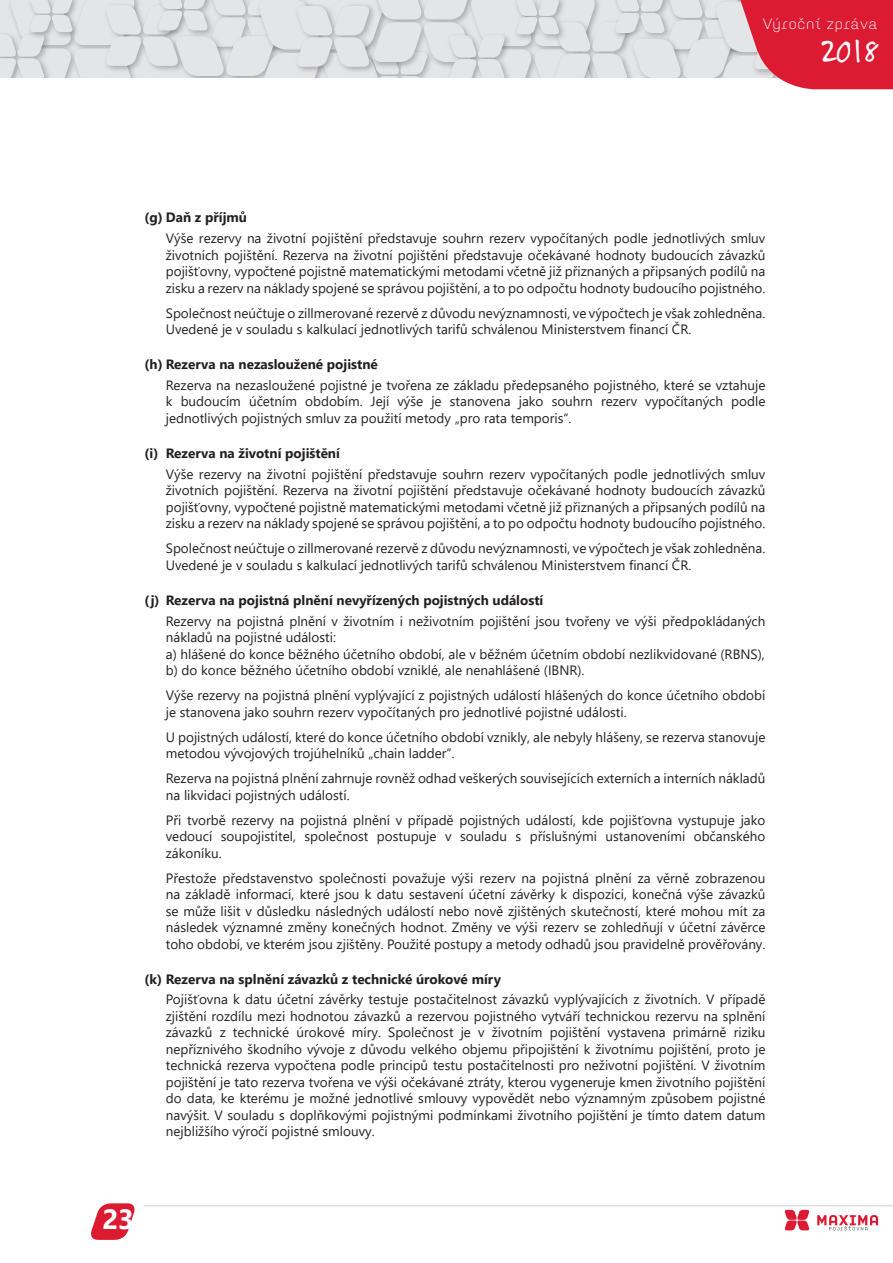
<style>
.page{position:relative;width:893px;height:1263px;background:#fff}
.page>*{position:absolute;margin:0;border:0;box-sizing:border-box;transform-origin:0 0}
.t1{font:33.15px "Felt Tip Roman";color:#fff}
.t2{font:700 27.75px "Segoe UI";color:#fff}
.t3{font:300 15px "Idealista";letter-spacing:.05em;color:#fff}
.proloha_odrazka{font:13.5px/16.5px "Segoe UI";color:#231f20;text-align:justify}
.priloha_pismena{font:700 13.5px "Segoe UI";color:#231f20}
</style>
<div class="page">
<svg style="left:0;top:0;width:893px;height:89px;background:#e1c6cb"></svg>
<svg style="left:91px;top:1203px;width:44px;height:37px"></svg>
<svg style="left:817px;top:1215px;width:61px;height:15px"></svg>
<svg style="left:784px;top:1210px;width:26px;height:20px"></svg>
<hr style="left:144px;top:1205px;width:749px;height:1px;background:#dcdddf">
<p class="t3" style="left:763px;top:13px;width:116px">Výroční zpráva</p>
<h1 class="t1" style="left:822px;top:29px;width:59px">2018</h1>
<p class="priloha_pismena" style="left:145px;top:205px;width:104px">(g) Daň z příjmů</p>
<p class="proloha_odrazka" style="left:166px;top:229px;width:601px">Výše rezervy na životní pojištění představuje souhrn rezerv vypočítaných podle jednotlivých smluv životních pojištění. Rezerva na životní pojištění představuje očekávané hodnoty budoucích závazků pojišťovny, vypočtené pojistně matematickými metodami včetně již přiznaných a připsaných podílů na zisku a rezerv na náklady spojené se správou pojištění, a to po odpočtu hodnoty budoucího pojistného.</p>
<p class="proloha_odrazka" style="left:166px;top:303px;width:601px">Společnost neúčtuje o zillmerované rezervě z důvodu nevýznamnosti, ve výpočtech je však zohledněna.<br>Uvedené je v souladu s kalkulací jednotlivých tarifů schválenou Ministerstvem financí ČR.</p>
<p class="priloha_pismena" style="left:145px;top:352px;width:235px">(h) Rezerva na nezasloužené pojistné</p>
<p class="proloha_odrazka" style="left:166px;top:376px;width:601px">Rezerva na nezasloužené pojistné je tvořena ze základu předepsaného pojistného, které se vztahuje k budoucím účetním obdobím. Její výše je stanovena jako souhrn rezerv vypočítaných podle jednotlivých pojistných smluv za použití metody „pro rata temporis“.</p>
<p class="priloha_pismena" style="left:145px;top:440px;width:197px">(i) Rezerva na životní pojištění</p>
<p class="proloha_odrazka" style="left:166px;top:464px;width:601px">Výše rezervy na životní pojištění představuje souhrn rezerv vypočítaných podle jednotlivých smluv životních pojištění. Rezerva na životní pojištění představuje očekávané hodnoty budoucích závazků pojišťovny, vypočtené pojistně matematickými metodami včetně již přiznaných a připsaných podílů na zisku a rezerv na náklady spojené se správou pojištění, a to po odpočtu hodnoty budoucího pojistného.</p>
<p class="proloha_odrazka" style="left:166px;top:539px;width:601px">Společnost neúčtuje o zillmerované rezervě z důvodu nevýznamnosti, ve výpočtech je však zohledněna.<br>Uvedené je v souladu s kalkulací jednotlivých tarifů schválenou Ministerstvem financí ČR.</p>
<p class="priloha_pismena" style="left:145px;top:587px;width:400px">(j) Rezerva na pojistná plnění nevyřízených pojistných událostí</p>
<p class="proloha_odrazka" style="left:166px;top:611px;width:601px">Rezervy na pojistná plnění v životním i neživotním pojištění jsou tvořeny ve výši předpokládaných nákladů na pojistné události:</p>
<p class="proloha_odrazka" style="left:166px;top:644px;width:600px">a) hlášené do konce běžného účetního období, ale v běžném účetním období nezlikvidované (RBNS),</p>
<p class="proloha_odrazka" style="left:166px;top:661px;width:420px">b) do konce běžného účetního období vzniklé, ale nenahlášené (IBNR).</p>
<p class="proloha_odrazka" style="left:166px;top:686px;width:601px">Výše rezervy na pojistná plnění vyplývající z pojistných událostí hlášených do konce účetního období je stanovena jako souhrn rezerv vypočítaných pro jednotlivé pojistné události.</p>
<p class="proloha_odrazka" style="left:166px;top:727px;width:601px">U pojistných událostí, které do konce účetního období vznikly, ale nebyly hlášeny, se rezerva stanovuje metodou vývojových trojúhelníků „chain ladder“.</p>
<p class="proloha_odrazka" style="left:166px;top:769px;width:601px">Rezerva na pojistná plnění zahrnuje rovněž odhad veškerých souvisejících externích a interních nákladů na likvidaci pojistných událostí.</p>
<p class="proloha_odrazka" style="left:166px;top:810px;width:601px">Při tvorbě rezervy na pojistná plnění v případě pojistných událostí, kde pojišťovna vystupuje jako vedoucí soupojistitel, společnost postupuje v souladu s příslušnými ustanoveními občanského zákoníku.</p>
<p class="proloha_odrazka" style="left:166px;top:868px;width:601px">Přestože představenstvo společnosti považuje výši rezerv na pojistná plnění za věrně zobrazenou na základě informací, které jsou k datu sestavení účetní závěrky k dispozici, konečná výše závazků se může lišit v důsledku následných událostí nebo nově zjištěných skutečností, které mohou mít za následek významné změny konečných hodnot. Změny ve výši rezerv se zohledňují v účetní závěrce toho období, ve kterém jsou zjištěny. Použité postupy a metody odhadů jsou pravidelně prověřovány.</p>
<p class="priloha_pismena" style="left:145px;top:966px;width:358px">(k) Rezerva na splnění závazků z technické úrokové míry</p>
<p class="proloha_odrazka" style="left:166px;top:990px;width:601px">Pojišťovna k datu účetní závěrky testuje postačitelnost závazků vyplývajících z životních. V případě zjištění rozdílu mezi hodnotou závazků a rezervou pojistného vytváří technickou rezervu na splnění závazků z technické úrokové míry. Společnost je v životním pojištění vystavena primárně riziku nepříznivého škodního vývoje z důvodu velkého objemu připojištění k životnímu pojištění, proto je technická rezerva vypočtena podle principů testu postačitelnosti pro neživotní pojištění. V životním pojištění je tato rezerva tvořena ve výši očekávané ztráty, kterou vygeneruje kmen životního pojištění do data, ke kterému je možné jednotlivé smlouvy vypovědět nebo významným způsobem pojistné navýšit. V souladu s doplňkovými pojistnými podmínkami životního pojištění je tímto datem datum nejbližšího výročí pojistné smlouvy.</p>
<h2 class="t2" style="left:102px;top:1193px;width:33px">23</h2>
</div>
